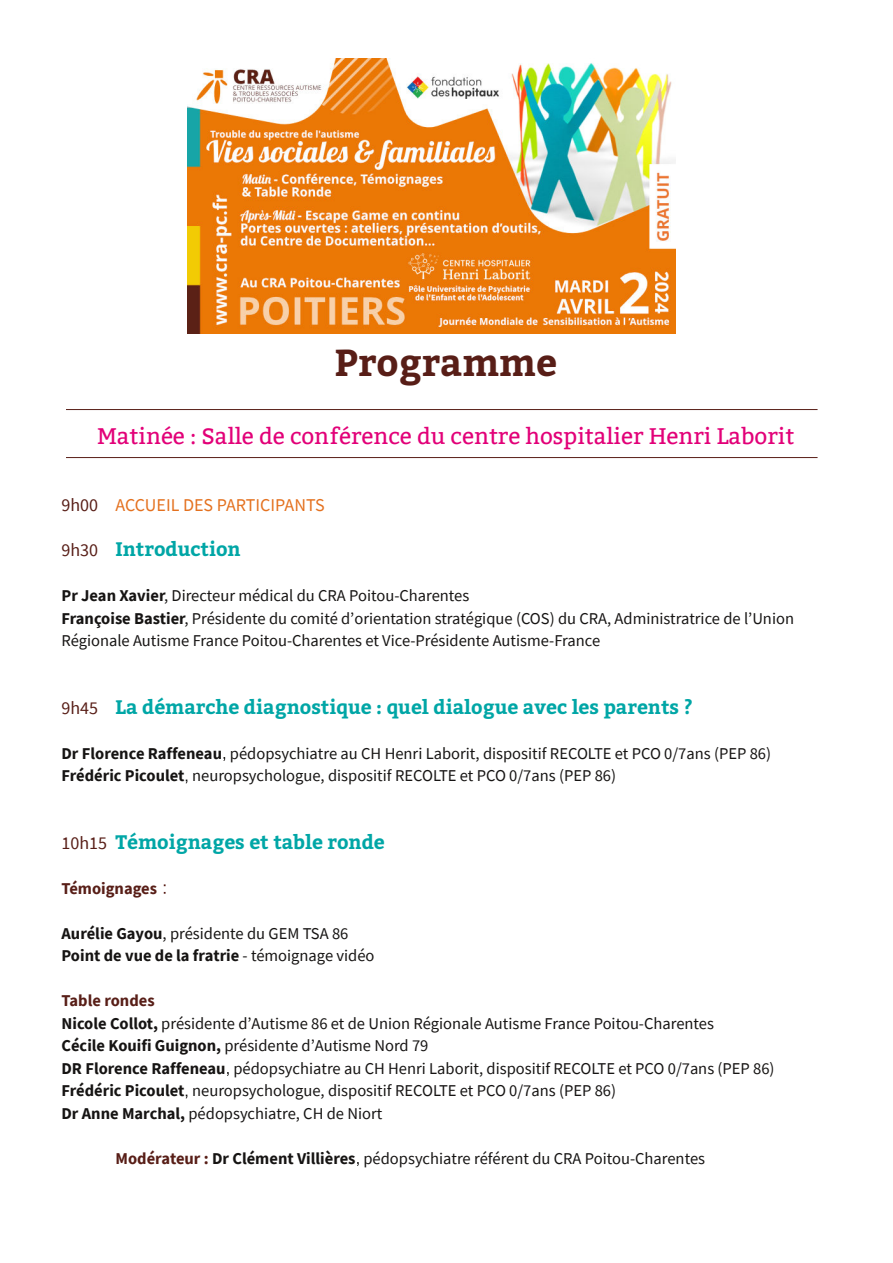
<style>
.page{position:relative;width:893px;height:1263px;background:#fff}
.page>*{position:absolute;margin:0;border:0;box-sizing:border-box;transform-origin:0 0}
.t1{font:700 37.5px "Bitter";color:#581e17}
.t2{font:22.5px "Bitter";color:#e20078}
.t3{font:700 19.5px "Bitter";color:#00a6a6}
.t4{font:18px "Source Sans Pro";color:#e4711f}
.t5{font:16.5px/22.5px "Source Sans Pro";color:#161413}
.t6{font:700 16.5px "Source Sans Pro";color:#581e17}
.s1{color:#581e17}
.s2{font-family:"Source Sans Pro";font-weight:400;font-size:18px;color:#581e17}
.s3{font-weight:700}
.s4{font-weight:700;color:#581e17}
</style>
<div class="page">
<img style="left:188px;top:59px;width:488px;height:274px">
<hr style="left:66px;top:457px;width:752px;height:1px;background:#581e17">
<hr style="left:66px;top:409px;width:752px;height:1px;background:#581e17">
<h1 class="t1" style="left:334px;top:335px;width:224px">Programme</h1>
<h2 class="t2" style="left:97px;top:423px;width:698px">Matinée : Salle de conférence du centre hospitalier Henri Laborit</h2>
<p class="t4" style="left:62px;top:493px;width:265px"><span class="s1">9h00</span> ACCUEIL DES PARTICIPANTS</p>
<p class="t3" style="left:62px;top:535px;width:181px"><span class="s2">9h30</span> Introduction</p>
<p class="t5" style="left:62px;top:584px;width:734px"><span class="s3">Pr Jean Xavier</span>, Directeur médical du CRA Poitou-Charentes<br><span class="s3">Françoise Bastier</span>, Présidente du comité d’orientation stratégique (COS) du CRA, Administratrice de l’Union<br>Régionale Autisme France Poitou-Charentes et Vice-Présidente Autisme-France</p>
<p class="t3" style="left:62px;top:692px;width:633px"><span class="s2">9h45</span> La démarche diagnostique : quel dialogue avec les parents ?</p>
<p class="t5" style="left:62px;top:742px;width:711px"><span class="s3">Dr Florence Raffeneau</span> pédopsychiatre au CH Henri Laborit, dispositif RECOLTE et PCO 0/7ans (PEP 86)<br><span class="s3">Frédéric Picoulet</span> neuropsychologue, dispositif RECOLTE et PCO 0/7ans (PEP 86)</p>
<p class="t3" style="left:62px;top:827px;width:325px"><span class="s2">10h15</span> Témoignages et table ronde</p>
<p class="t6" style="left:62px;top:877px;width:97px">Témoignages</p>
<p class="t5" style="left:62px;top:922px;width:315px"><span class="s3">Aurélie Gayou</span>, présidente du GEM TSA 86<br><span class="s3">Point de vue de la fratrie</span> - témoignage vidéo</p>
<p class="t5" style="left:62px;top:989px;width:715px"><span class="s4">Table rondes<br></span><span class="s3">Nicole Collot,</span> présidente d’Autisme 86 et de Union Régionale Autisme France Poitou-Charentes<br><span class="s3">Cécile Kouifi Guignon,</span> présidente d’Autisme Nord 79<br><span class="s3">DR Florence Raffeneau</span> pédopsychiatre au CH Henri Laborit, dispositif RECOLTE et PCO 0/7ans (PEP 86)<br><span class="s3">Frédéric Picoulet</span> neuropsychologue, dispositif RECOLTE et PCO 0/7ans (PEP 86)<br><span class="s3">Dr Anne Marchal,</span> pédopsychiatre, CH de Niort</p>
<p class="t5" style="left:116px;top:1147px;width:591px"><span class="s4">Modérateur :</span> <span class="s3">Dr Clément Villières</span> pédopsychiatre référent du CRA Poitou-Charentes</p>
</div>
